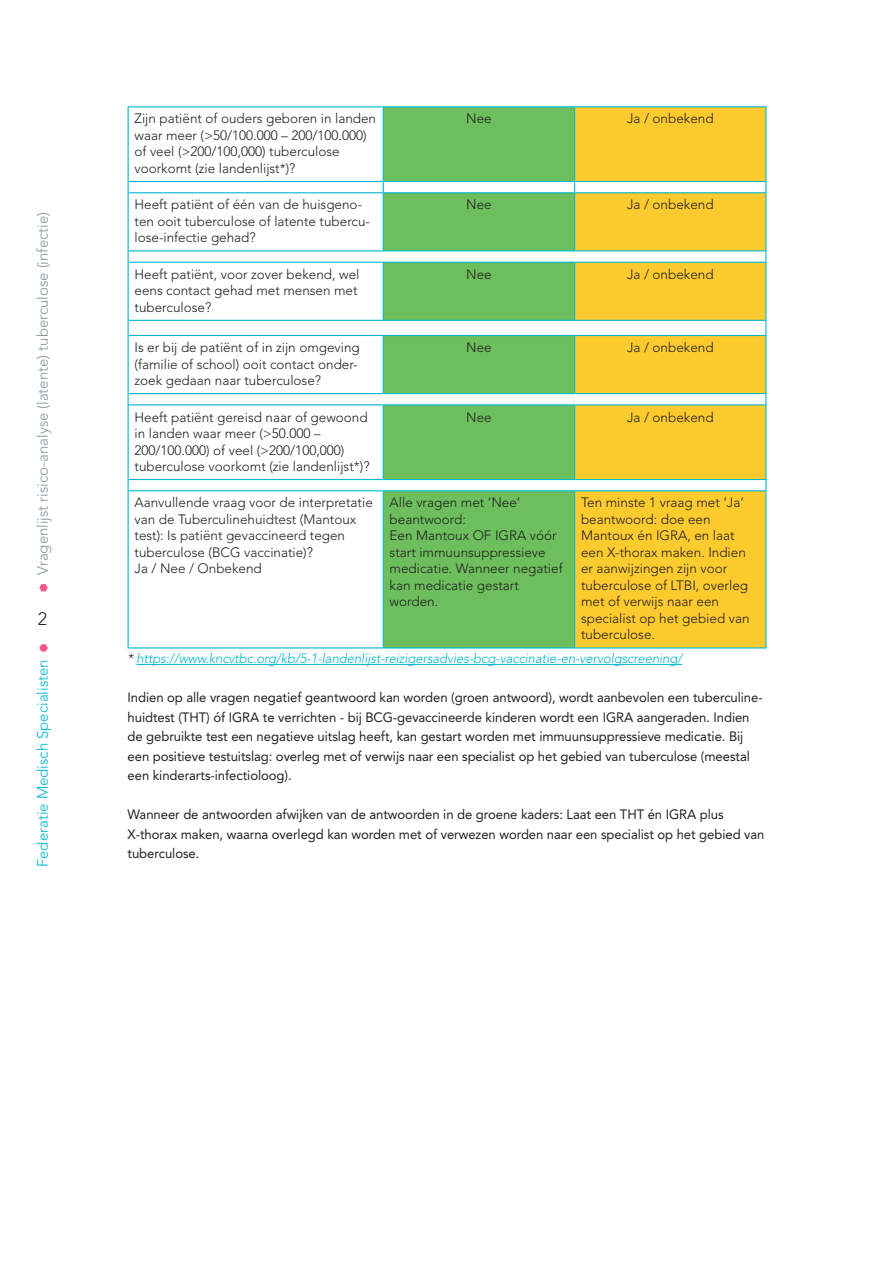
<style>
.page{position:relative;width:893px;height:1263px;background:#fff}
.page>*{position:absolute;margin:0;border:0;box-sizing:border-box;transform-origin:0 0}
.t1{font:300 18px "Avenir LT Std";color:#231f20}
.t2{font:300 15px "Avenir LT Std";color:#83969f}
.t3{font:300 15px "Avenir LT Std";color:#00b7ce}
.tabel_tekst{font:300 13.5px/16.5px "Avenir LT Std";color:#231f20}
.platte_tekst{font:13.5px/19.5px "Avenir LT Std";letter-spacing:-.005em;color:#231f20}
.platte_tekst-2{font:italic 300 13.5px "Avenir LT Std";letter-spacing:-.005em;color:#00b7ce}
.s1{color:#231f20}
</style>
<div class="page">
<svg style="left:39px;top:644px;width:9px;height:8px"></svg>
<svg style="left:39px;top:584px;width:9px;height:7px"></svg>
<hr style="left:137px;top:664px;width:545px;height:1px;background:#00b7ce">
<svg style="left:383px;top:107px;width:192px;height:540px;background:#7bc56e"></svg>
<svg style="left:575px;top:107px;width:190px;height:540px;background:#fbd045"></svg>
<hr style="left:575px;top:106px;width:191px;height:1px;background:#00b7ce">
<hr style="left:765px;top:107px;width:1px;height:74px;background:#00b7ce">
<hr style="left:575px;top:181px;width:191px;height:1px;background:#00b7ce">
<hr style="left:575px;top:192px;width:191px;height:1px;background:#00b7ce">
<hr style="left:765px;top:193px;width:1px;height:57px;background:#00b7ce">
<hr style="left:575px;top:250px;width:191px;height:1px;background:#00b7ce">
<hr style="left:575px;top:262px;width:191px;height:1px;background:#00b7ce">
<hr style="left:765px;top:263px;width:1px;height:57px;background:#00b7ce">
<hr style="left:575px;top:320px;width:191px;height:1px;background:#00b7ce">
<svg style="left:765px;top:321px;width:1px;height:14px"></svg>
<hr style="left:575px;top:335px;width:191px;height:1px;background:#00b7ce">
<hr style="left:765px;top:336px;width:1px;height:57px;background:#00b7ce">
<hr style="left:575px;top:393px;width:191px;height:1px;background:#00b7ce">
<hr style="left:575px;top:404px;width:191px;height:1px;background:#00b7ce">
<hr style="left:765px;top:405px;width:1px;height:74px;background:#00b7ce">
<hr style="left:575px;top:479px;width:191px;height:1px;background:#00b7ce">
<hr style="left:575px;top:490px;width:191px;height:1px;background:#00b7ce">
<hr style="left:765px;top:491px;width:1px;height:156px;background:#00b7ce">
<hr style="left:575px;top:647px;width:191px;height:1px;background:#00b7ce">
<hr style="left:574px;top:263px;width:1px;height:57px;background:#00b7ce">
<hr style="left:574px;top:336px;width:1px;height:57px;background:#00b7ce">
<hr style="left:574px;top:405px;width:1px;height:74px;background:#00b7ce">
<hr style="left:574px;top:491px;width:1px;height:156px;background:#00b7ce">
<hr style="left:383px;top:106px;width:192px;height:1px;background:#00b7ce">
<hr style="left:383px;top:107px;width:1px;height:74px;background:#00b7ce">
<hr style="left:574px;top:107px;width:1px;height:74px;background:#00b7ce">
<hr style="left:383px;top:181px;width:192px;height:1px;background:#00b7ce">
<hr style="left:383px;top:192px;width:192px;height:1px;background:#00b7ce">
<hr style="left:383px;top:193px;width:1px;height:57px;background:#00b7ce">
<hr style="left:574px;top:193px;width:1px;height:57px;background:#00b7ce">
<hr style="left:383px;top:250px;width:192px;height:1px;background:#00b7ce">
<hr style="left:383px;top:262px;width:192px;height:1px;background:#00b7ce">
<hr style="left:383px;top:320px;width:192px;height:1px;background:#00b7ce">
<hr style="left:383px;top:335px;width:192px;height:1px;background:#00b7ce">
<hr style="left:383px;top:393px;width:192px;height:1px;background:#00b7ce">
<hr style="left:383px;top:404px;width:192px;height:1px;background:#00b7ce">
<hr style="left:383px;top:479px;width:192px;height:1px;background:#00b7ce">
<hr style="left:383px;top:490px;width:192px;height:1px;background:#00b7ce">
<hr style="left:383px;top:647px;width:192px;height:1px;background:#00b7ce">
<hr style="left:128px;top:106px;width:255px;height:1px;background:#00b7ce">
<hr style="left:128px;top:107px;width:1px;height:74px;background:#00b7ce">
<svg style="left:128px;top:181px;width:1px;height:12px"></svg>
<hr style="left:128px;top:193px;width:1px;height:58px;background:#00b7ce">
<hr style="left:128px;top:262px;width:1px;height:58px;background:#00b7ce">
<hr style="left:383px;top:263px;width:1px;height:57px;background:#00b7ce">
<svg style="left:128px;top:320px;width:1px;height:15px"></svg>
<hr style="left:128px;top:335px;width:1px;height:59px;background:#00b7ce">
<hr style="left:383px;top:336px;width:1px;height:57px;background:#00b7ce">
<hr style="left:128px;top:405px;width:1px;height:74px;background:#00b7ce">
<hr style="left:383px;top:405px;width:1px;height:74px;background:#00b7ce">
<svg style="left:128px;top:479px;width:1px;height:12px"></svg>
<hr style="left:128px;top:491px;width:1px;height:156px;background:#00b7ce">
<hr style="left:383px;top:491px;width:1px;height:156px;background:#00b7ce">
<hr style="left:129px;top:181px;width:254px;height:1px;background:#00b7ce">
<hr style="left:129px;top:192px;width:254px;height:1px;background:#00b7ce">
<hr style="left:129px;top:250px;width:254px;height:1px;background:#00b7ce">
<hr style="left:129px;top:262px;width:254px;height:1px;background:#00b7ce">
<hr style="left:129px;top:320px;width:254px;height:1px;background:#00b7ce">
<hr style="left:129px;top:335px;width:254px;height:1px;background:#00b7ce">
<hr style="left:129px;top:393px;width:254px;height:1px;background:#00b7ce">
<hr style="left:129px;top:404px;width:254px;height:1px;background:#00b7ce">
<hr style="left:129px;top:479px;width:254px;height:1px;background:#00b7ce">
<hr style="left:129px;top:490px;width:254px;height:1px;background:#00b7ce">
<hr style="left:128px;top:647px;width:255px;height:1px;background:#00b7ce">
<p class="t2" style="left:34px;top:575px;width:364px;rotate:-90deg">Vragenlijst risico-analyse (latente) tuberculose (infectie)</p>
<h1 class="t1" style="left:38px;top:608px;width:11px">2</h1>
<p class="t3" style="left:34px;top:867px;width:209px;rotate:-90deg">Federatie Medisch Specialisten</p>
<p class="tabel_tekst" style="left:134px;top:111px;width:243px">Zijn patiënt of ouders geboren in landen waar meer (&gt;50/100.000 – 200/100.000) of veel (&gt;200/100,000) tuberculose voorkomt (zie landenlijst*)?</p>
<p class="tabel_tekst" style="left:466px;top:111px;width:27px">Nee</p>
<p class="tabel_tekst" style="left:627px;top:111px;width:88px">Ja / onbekend</p>
<p class="tabel_tekst" style="left:134px;top:197px;width:237px">Heeft patiënt of één van de huisgeno&shy;ten ooit tuberculose of latente tubercu&shy;lose-infectie gehad?</p>
<p class="tabel_tekst" style="left:466px;top:197px;width:27px">Nee</p>
<p class="tabel_tekst" style="left:627px;top:197px;width:88px">Ja / onbekend</p>
<p class="tabel_tekst" style="left:134px;top:266px;width:226px">Heeft patiënt, voor zover bekend, wel eens contact gehad met mensen met tuberculose?</p>
<p class="tabel_tekst" style="left:466px;top:266px;width:27px">Nee</p>
<p class="tabel_tekst" style="left:627px;top:266px;width:88px">Ja / onbekend</p>
<p class="tabel_tekst" style="left:134px;top:339px;width:227px">Is er bij de patiënt of in zijn omgeving (familie of school) ooit contact onder&shy;zoek gedaan naar tuberculose?</p>
<p class="tabel_tekst" style="left:466px;top:339px;width:27px">Nee</p>
<p class="tabel_tekst" style="left:627px;top:339px;width:88px">Ja / onbekend</p>
<p class="tabel_tekst" style="left:134px;top:409px;width:237px">Heeft patiënt gereisd naar of gewoond in landen waar meer (&gt;50.000 – 200/100.000) of veel (&gt;200/100,000) tuberculose voorkomt (zie landenlijst*)?</p>
<p class="tabel_tekst" style="left:466px;top:409px;width:27px">Nee</p>
<p class="tabel_tekst" style="left:627px;top:409px;width:88px">Ja / onbekend</p>
<p class="tabel_tekst" style="left:134px;top:495px;width:240px">Aanvullende vraag voor de interpretatie van de Tuberculinehuidtest (Mantoux test): Is patiënt gevaccineerd tegen tuberculose (BCG vaccinatie)?</p>
<p class="tabel_tekst" style="left:134px;top:561px;width:129px">Ja / Nee / Onbekend</p>
<p class="tabel_tekst" style="left:390px;top:495px;width:132px">Alle vragen met ‘Nee’ beantwoord:</p>
<p class="tabel_tekst" style="left:390px;top:528px;width:175px">Een Mantoux OF IGRA vóór start immuunsuppressieve medicatie. Wanneer negatief kan medicatie gestart worden.</p>
<p class="tabel_tekst" style="left:581px;top:495px;width:170px">Ten minste 1 vraag met ‘Ja’ beantwoord: doe een<br>Mantoux én IGRA, en laat een X-thorax maken. Indien er aanwijzingen zijn voor tuberculose of LTBI, overleg met of verwijs naar een specialist op het gebied van tuberculose.</p>
<p class="platte_tekst-2" style="left:128px;top:650px;width:556px"><span class="s1">*</span> https://www.kncvtbc.org/kb/5-1-landenlijst-reizigersadvies-bcg-vaccinatie-en-vervolgscreening/</p>
<p class="platte_tekst" style="left:128px;top:688px;width:637px">Indien op alle vragen negatief geantwoord kan worden (groen antwoord), wordt aanbevolen een tuberculine&shy;huidtest (THT) óf IGRA te verrichten - bij BCG-gevaccineerde kinderen wordt een IGRA aangeraden. Indien de gebruikte test een negatieve uitslag heeft, kan gestart worden met immuunsuppressieve medicatie. Bij een positieve testuitslag: overleg met of verwijs naar een specialist op het gebied van tuberculose (meestal een kinderarts-infectioloog).</p>
<p class="platte_tekst" style="left:128px;top:805px;width:638px">Wanneer de antwoorden afwijken van de antwoorden in de groene kaders: Laat een THT én IGRA plus<br>X-thorax maken, waarna overlegd kan worden met of verwezen worden naar een specialist op het gebied van tuberculose.</p>
</div>
